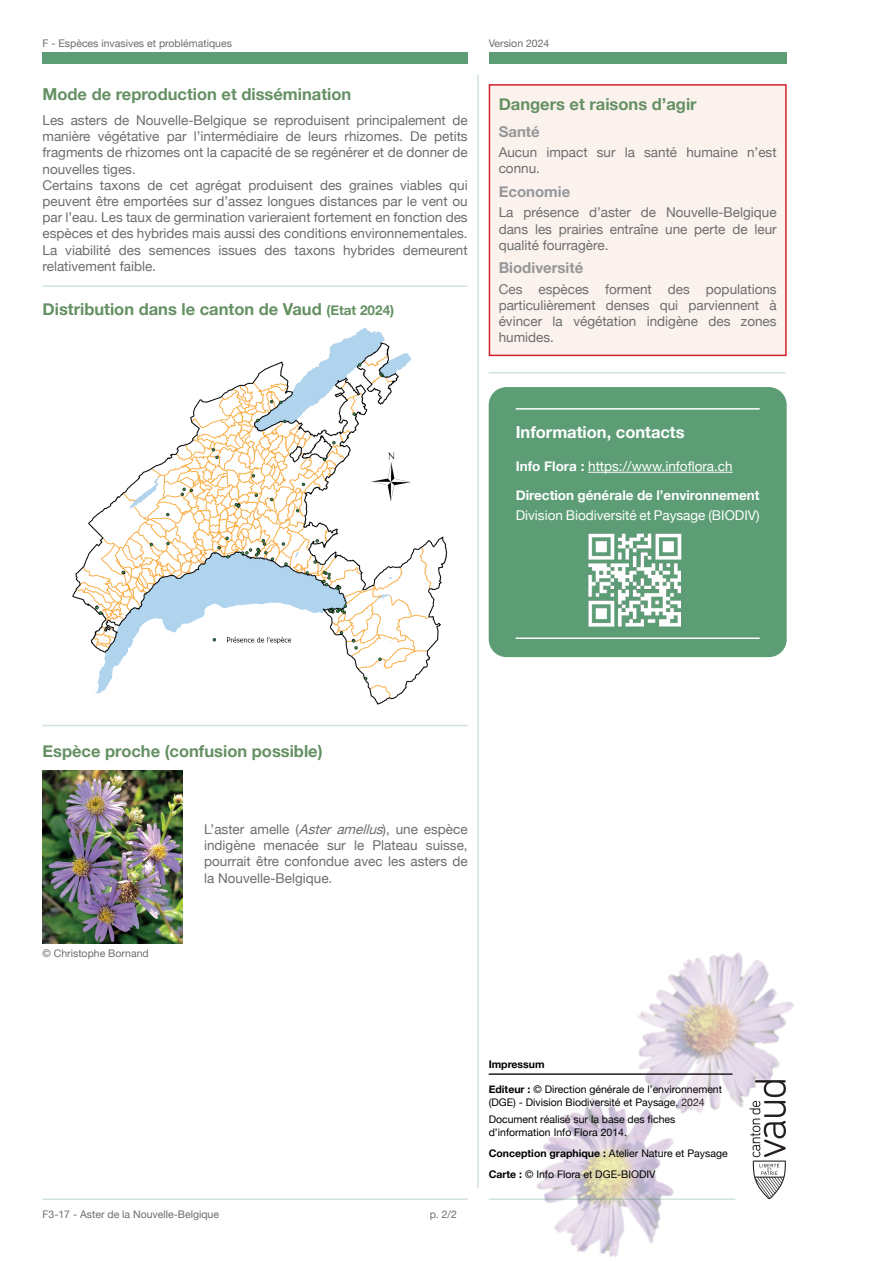
<style>
.page{position:relative;width:893px;height:1263px;background:#fff}
.page>*{position:absolute;margin:0;border:0;box-sizing:border-box;transform-origin:0 0}
.Titres_1_-_Verts{font:700 16.5px "Helvetica Neue";color:#649063}
.t1{font:700 16.5px "Helvetica Neue";color:#fff}
.Titre_2_-_Gris{font:700 15px "Helvetica Neue";color:#95979a}
.Contenu{font:13.5px/16.2px "Helvetica Neue";color:#6c6d70;text-align:justify}
.t2{font:700 13.5px/29px "Helvetica Neue";color:#fff}
.t3{font:13.5px "Helvetica Neue";color:#fff}
.t4{font:10.5px/12.6px "Helvetica Neue";color:#000001}
.Légende{font:10.5px "Helvetica Neue";color:#6c6d70}
.t5{font:700 10.5px "Helvetica Neue";color:#000001}
.s1{font-size:13.5px}
.s2{font-weight:400}
.s3{font-style:italic}
.s4{font-weight:700}
.s5{color:#231f20}
</style>
<div class="page">
<img style="left:537px;top:952px;width:257px;height:305px">
<div style="left:42px;top:53px;width:426px;height:11px;background:#5c9d75"></div>
<div style="left:489px;top:53px;width:297px;height:11px;background:#5c9d75"></div>
<hr style="left:43px;top:1198px;width:425px;height:2px;background:#16743a">
<hr style="left:489px;top:1198px;width:246px;height:2px;background:#16743a">
<svg style="left:749px;top:1080px;width:37px;height:119px"></svg>
<div style="left:489px;top:388px;width:297px;height:268px;background:#5c9d75;border-radius:17px"></div>
<hr style="left:516px;top:637px;width:244px;height:2px;background:#fff">
<hr style="left:516px;top:408px;width:244px;height:2px;background:#fff">
<hr style="left:588px;top:472px;width:145px;height:1px;background:#fff">
<div style="left:489px;top:387px;width:298px;height:270px;border:2px solid #16743a;border-radius:17px"></div>
<hr style="left:489px;top:372px;width:297px;height:2px;background:#16743a">
<hr style="left:477px;top:74px;width:2px;height:1114px;background:#16743a">
<hr style="left:43px;top:285px;width:425px;height:2px;background:#16743a">
<img style="left:72px;top:328px;width:376px;height:377px">
<hr style="left:43px;top:725px;width:425px;height:1px;background:#16743a">
<div style="left:489px;top:85px;width:297px;height:270px;background:#fbf2ed"></div>
<div style="left:489px;top:84px;width:298px;height:272px;border:2px solid #d1232a"></div>
<div style="left:43px;top:326px;width:277px;height:32px;background:#fff"></div>
<hr style="left:489px;top:1073px;width:243px;height:2px;background:#231f20">
<img style="left:588px;top:533px;width:93px;height:94px">
<img style="left:43px;top:770px;width:140px;height:174px">
<p class="Légende" style="left:43px;top:37px;width:191px">F - Espèces invasives et problématiques</p>
<p class="Légende" style="left:489px;top:37px;width:62px">Version 2024</p>
<p class="Titres_1_-_Verts" style="left:43px;top:84px;width:310px">Mode de reproduction et dissémination</p>
<p class="Contenu" style="left:43px;top:112px;width:427px">Les asters de Nouvelle-Belgique se reproduisent principalement de manière végétative par l’intermédiaire de leurs rhizomes. De petits fragments de rhizomes ont la capacité de se regénérer et de donner de nouvelles tiges.</p>
<p class="Contenu" style="left:43px;top:177px;width:427px">Certains taxons de cet agrégat produisent des graines viables qui peuvent être emportées sur d’assez longues distances par le vent ou par l’eau. Les taux de germination varieraient fortement en fonction des espèces et des hybrides mais aussi des conditions environnementales.<br>La viabilité des semences issues des taxons hybrides demeurent relativement faible.</p>
<p class="Titres_1_-_Verts" style="left:43px;top:299px;width:353px">Distribution dans le canton de Vaud <span class="s1">(Etat 2024)</span></p>
<p class="Titres_1_-_Verts" style="left:499px;top:94px;width:199px">Dangers et raisons d’agir</p>
<p class="Titre_2_-_Gris" style="left:499px;top:122px;width:43px">Santé</p>
<p class="Contenu" style="left:499px;top:144px;width:279px">Aucun impact sur la santé humaine n’est connu.</p>
<p class="Titre_2_-_Gris" style="left:499px;top:182px;width:73px">Economie</p>
<p class="Contenu" style="left:499px;top:204px;width:279px">La présence d’aster de Nouvelle-Belgique dans les prairies entraîne une perte de leur qualité fourragère.</p>
<p class="Titre_2_-_Gris" style="left:499px;top:259px;width:86px">Biodiversité</p>
<p class="Contenu" style="left:499px;top:281px;width:279px">Ces espèces forment des populations particulièrement denses qui parviennent à évincer la végétation indigène des zones humides.</p>
<p class="t1" style="left:516px;top:422px;width:170px">Information, contacts</p>
<p class="t2" style="left:516px;top:451px;width:245px">Info Flora : <span class="s2">https://www.infoflora.ch<br></span>Direction générale de l’environnement</p>
<p class="t3" style="left:516px;top:507px;width:245px">Division Biodiversité et Paysage (BIODIV)</p>
<p class="Titres_1_-_Verts" style="left:43px;top:740px;width:282px">Espèce proche (confusion possible)</p>
<p class="Légende" style="left:43px;top:947px;width:108px">© Christophe Bornand</p>
<p class="Contenu" style="left:204px;top:821px;width:265px">L’aster amelle (<span class="s3">Aster amellus</span>), une espèce indigène menacée sur le Plateau suisse, pourrait être confondue avec les asters de la Nouvelle-Belgique.</p>
<p class="Légende" style="left:43px;top:1208px;width:178px">F3-17 - Aster de la Nouvelle-Belgique</p>
<p class="Légende" style="left:430px;top:1208px;width:29px">p. 2/2</p>
<p class="t5" style="left:489px;top:1058px;width:57px">Impressum</p>
<p class="t4" style="left:489px;top:1083px;width:235px"><span class="s4">Editeur :</span> © Direction générale de l’environnement (DGE) - Division Biodiversité et Paysage<span class="s5">, 2024</span></p>
<p class="t4" style="left:489px;top:1113px;width:188px">Document réalisé sur la base des fiches d’information Info Flora 2014.</p>
<p class="t4" style="left:489px;top:1146px;width:240px"><span class="s4">Conception graphique :</span> Atelier Nature et Paysage</p>
<p class="t4" style="left:489px;top:1167px;width:168px"><span class="s4">Carte :</span> © Info Flora et DGE-BIODIV</p>
</div>
